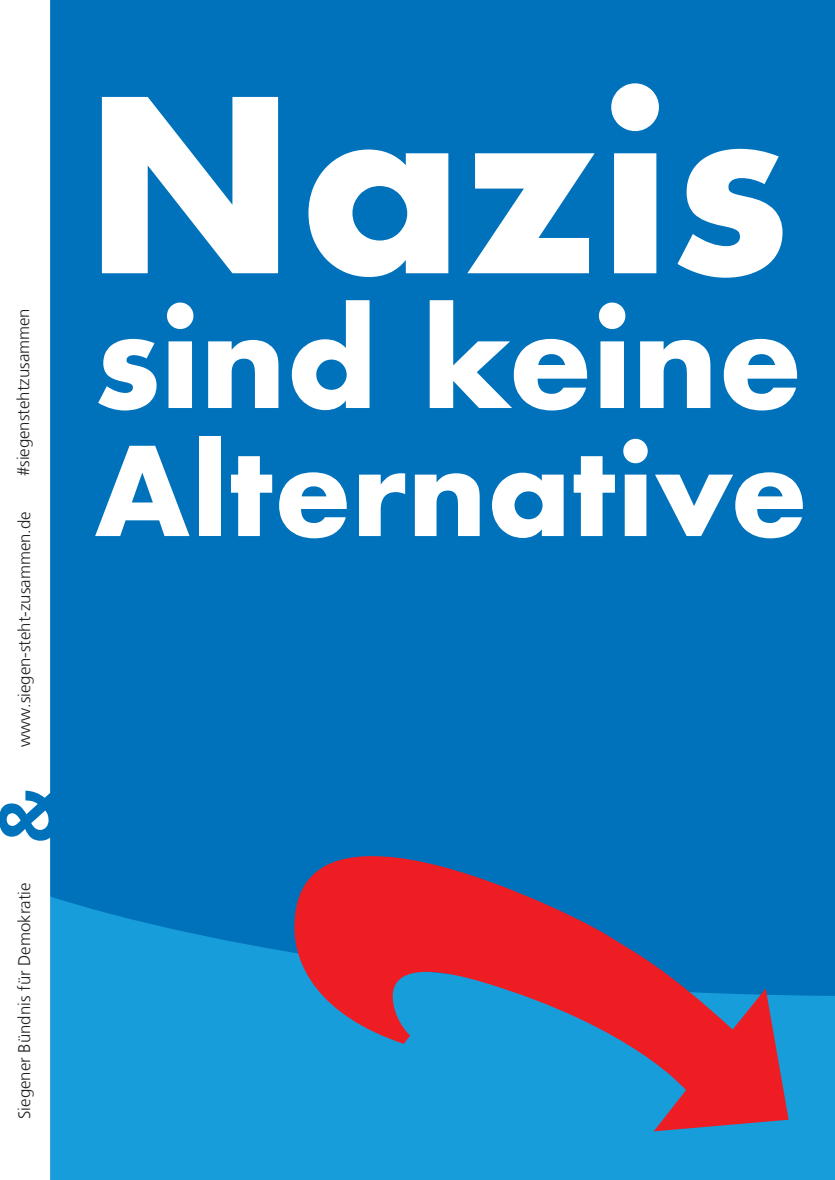
<style>
.page{position:relative;width:835px;height:1180px;background:#fff}
.page>*{position:absolute;margin:0;border:0;box-sizing:border-box;transform-origin:0 0}
.t1{font:700 233.8px "Futura";color:#fff}
.t2{font:700 129.85px "Futura";color:#fff}
.t3{font:700 119.7px "Futura";color:#fff}
.t4{font:70px "Roboto";color:#fff}
.t5{font:300 16.8px "Frutiger LT";color:#231f20}
</style>
<div class="page">
<div style="left:0;top:0;width:834px;height:1180px;background:#0072bc"></div>
<svg style="left:50px;top:877px;width:784px;height:303px;fill:#179dd9"></svg>
<svg style="left:294px;top:856px;width:494px;height:275px"></svg>
<div style="left:0;top:0;width:50px;height:1180px;background:#fff"></div>
<p class="t5" style="left:14px;top:476px;width:170px;rotate:-90deg">#siegenstehtzusammen</p>
<p class="t5" style="left:15px;top:747px;width:238px;rotate:-90deg">www.siegen-steht-zusammen.de</p>
<p class="t5" style="left:15px;top:1119px;width:238px;rotate:-90deg">Siegener Bündnis für Demokratie</p>
<h3 class="t4" style="left:95px;top:45px;width:162px">Hass</h3>
<h1 class="t1" style="left:83px;top:16px;width:707px">Nazis</h1>
<h2 class="t2" style="left:94px;top:265px;width:709px">sind keine</h2>
<h3 class="t3" style="left:94px;top:404px;width:714px">Alternative</h3>
</div>
